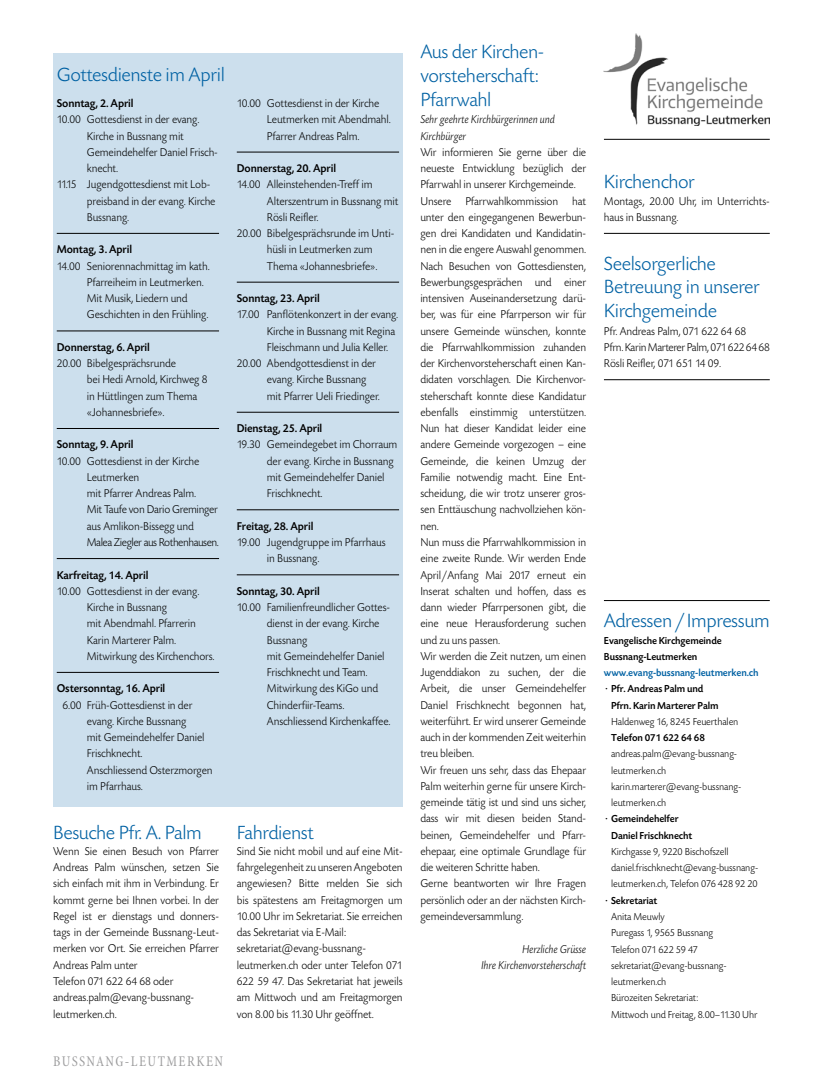
<style>
.page{position:relative;width:823px;height:1092px;background:#fff}
.page>*{position:absolute;margin:0;border:0;box-sizing:border-box;transform-origin:0 0}
.t1{font:300 20px/23.8px "Today SBOP";letter-spacing:-.02em;color:#0061a3}
.t2{font:condensed 15px "Minion";letter-spacing:.1em;color:#9c9c9d;scale:.95 1}
.t3{font:300 11.88px/16.2px "Today SBOP";letter-spacing:-.01em;color:#000;scale:.95 1}
.t4{font:500 11.88px "Today SBOP";letter-spacing:-.01em;color:#000;scale:.95 1}
.t5{font:300 11.88px/16.2px "Today SBOP";letter-spacing:-.03em;color:#000;scale:.95 1}
.t6{font:italic 300 11.88px/16.2px "Today SBOP";letter-spacing:-.01em;color:#000;scale:.95 1}
.t7{font:300 10.62px/16.2px "Today SBOP";letter-spacing:-.01em;color:#000;scale:.95 1}
.t8{font:500 10.62px/16.2px "Today SBOP";letter-spacing:-.01em;color:#000;scale:.95 1}
.t9{font:500 10.62px "Today SBOP";letter-spacing:-.01em;color:#0061a3;scale:.95 1}
</style>
<div class="page">
<div style="left:53px;top:53px;width:349px;height:753px;background:#ccdfed"></div>
<hr style="left:603px;top:600px;width:166px;height:1px;background:#000">
<hr style="left:237px;top:152px;width:162px;height:1px;background:#000">
<hr style="left:237px;top:282px;width:162px;height:1px;background:#000">
<hr style="left:237px;top:412px;width:162px;height:1px;background:#000">
<hr style="left:237px;top:509px;width:162px;height:1px;background:#000">
<hr style="left:237px;top:574px;width:162px;height:1px;background:#000">
<hr style="left:57px;top:233px;width:162px;height:1px;background:#000">
<hr style="left:57px;top:331px;width:162px;height:1px;background:#000">
<hr style="left:57px;top:428px;width:162px;height:1px;background:#000">
<hr style="left:57px;top:558px;width:162px;height:1px;background:#000">
<hr style="left:57px;top:672px;width:162px;height:1px;background:#000">
<hr style="left:603px;top:139px;width:166px;height:1px;background:#000">
<img style="left:603px;top:33px;width:166px;height:93px">
<hr style="left:603px;top:233px;width:166px;height:1px;background:#000">
<hr style="left:603px;top:379px;width:166px;height:1px;background:#000">
<h1 class="t1" style="left:57px;top:63px;width:169px">Gottesdienste im April</h1>
<p class="t4" style="left:57px;top:97px;width:82px">Sonntag, 2. April</p>
<p class="t3" style="left:57px;top:112px;width:152px">10.00 Gottesdienst in der evang.</p>
<p class="t3" style="left:87px;top:128px;width:104px">Kirche in Bussnang mit</p>
<p class="t3" style="left:87px;top:144px;width:139px">Gemeindehelfer Daniel Frisch-</p>
<p class="t3" style="left:87px;top:160px;width:34px">knecht.</p>
<p class="t3" style="left:57px;top:177px;width:163px">11.15 Jugendgottesdienst mit Lob-</p>
<p class="t3" style="left:87px;top:193px;width:137px">preisband in der evang. Kirche</p>
<p class="t3" style="left:87px;top:209px;width:46px">Bussnang.</p>
<p class="t4" style="left:57px;top:243px;width:81px">Montag, 3. April</p>
<p class="t3" style="left:87px;top:258px;width:131px;text-indent:-30px">14.00 Seniorennachmittag im kath.<br>Pfarreiheim in Leutmerken.<br>Mit Musik, Liedern und<br>Geschichten in den Frühling.</p>
<p class="t4" style="left:57px;top:341px;width:100px">Donnerstag, 6. April</p>
<p class="t3" style="left:87px;top:355px;width:128px;text-indent:-30px">20.00 Bibelgesprächsrunde<br>bei Hedi Arnold, Kirchweg 8 in Hüttlingen zum Thema «Johannesbriefe».</p>
<p class="t4" style="left:57px;top:438px;width:82px">Sonntag, 9. April</p>
<p class="t3" style="left:87px;top:453px;width:140px;text-indent:-30px">10.00 Gottesdienst in der Kirche<br>Leutmerken<br>mit Pfarrer Andreas Palm.<br>Mit Taufe von Dario Greminger aus Amlikon-Bissegg und<br>Malea Ziegler aus Rothenhausen.</p>
<p class="t4" style="left:57px;top:568px;width:98px">Karfreitag, 14. April</p>
<p class="t3" style="left:87px;top:583px;width:136px;text-indent:-30px">10.00 Gottesdienst in der evang.<br>Kirche in Bussnang<br>mit Abendmahl. Pfarrerin<br>Karin Marterer Palm.<br>Mitwirkung des Kirchenchors.</p>
<p class="t4" style="left:57px;top:682px;width:116px">Ostersonntag, 16. April</p>
<p class="t3" style="left:87px;top:697px;width:134px;text-indent:-24px">6.00 Früh-Gottesdienst in der evang. Kirche Bussnang<br>mit Gemeindehelfer Daniel<br>Frischknecht.<br>Anschliessend Osterzmorgen im Pfarrhaus.</p>
<h1 class="t1" style="left:53px;top:821px;width:150px">Besuche Pfr. A. Palm</h1>
<p class="t3" style="left:53px;top:843px;width:176px">Wenn Sie einen Besuch von Pfarrer<br>Andreas Palm wünschen, setzen Sie sich einfach mit ihm in Verbindung. Er kommt gerne bei Ihnen vorbei. In der<br>Regel ist er dienstags und donners&shy;tags in der Gemeinde Bussnang-Leut&shy;merken vor Ort. Sie erreichen Pfarrer<br>Andreas Palm unter<br>Telefon 071 622 64 68 oder andreas.palm@evang-bussnang&shy;leutmerken.ch.</p>
<p class="t3" style="left:267px;top:95px;width:132px;text-indent:-30px">10.00 Gottesdienst in der Kirche<br>Leutmerken mit Abendmahl.<br>Pfarrer Andreas Palm.</p>
<p class="t4" style="left:237px;top:162px;width:106px">Donnerstag, 20. April</p>
<p class="t3" style="left:237px;top:177px;width:144px">14.00 Alleinstehenden-Treff im</p>
<p class="t3" style="left:267px;top:193px;width:140px">Alterszentrum in Bussnang mit</p>
<p class="t3" style="left:267px;top:209px;width:56px">Rösli Reifler.</p>
<p class="t3" style="left:237px;top:225px;width:167px">20.00 Bibelgesprächsrunde im Unti-</p>
<p class="t3" style="left:267px;top:242px;width:113px">hüsli in Leutmerken zum</p>
<p class="t3" style="left:267px;top:258px;width:118px">Thema «Johannesbriefe».</p>
<p class="t4" style="left:237px;top:292px;width:89px">Sonntag, 23. April</p>
<p class="t3" style="left:237px;top:307px;width:171px">17.00 Panflötenkonzert in der evang.</p>
<p class="t3" style="left:267px;top:323px;width:136px">Kirche in Bussnang mit Regina</p>
<p class="t3" style="left:267px;top:339px;width:129px">Fleischmann und Julia Keller.</p>
<p class="t3" style="left:237px;top:355px;width:148px">20.00 Abendgottesdienst in der</p>
<p class="t3" style="left:267px;top:372px;width:106px">evang. Kirche Bussnang</p>
<p class="t3" style="left:267px;top:388px;width:120px">mit Pfarrer Ueli Friedinger.</p>
<p class="t4" style="left:237px;top:422px;width:92px">Dienstag, 25. April</p>
<p class="t3" style="left:267px;top:437px;width:139px;text-indent:-30px">19.30 Gemeindegebet im Chorraum der evang. Kirche in Bussnang mit Gemeindehelfer Daniel<br>Frischknecht.</p>
<p class="t4" style="left:237px;top:519px;width:82px">Freitag, 28. April</p>
<p class="t3" style="left:267px;top:534px;width:126px;text-indent:-30px">19.00 Jugendgruppe im Pfarrhaus in Bussnang.</p>
<p class="t4" style="left:237px;top:584px;width:89px">Sonntag, 30. April</p>
<p class="t3" style="left:267px;top:599px;width:132px;text-indent:-30px">10.00 Familienfreundlicher Gottes&shy;dienst in der evang. Kirche<br>Bussnang<br>mit Gemeindehelfer Daniel<br>Frischknecht und Team.<br>Mitwirkung des KiGo und<br>Chinderfiir-Teams.<br>Anschliessend Kirchenkaffee.</p>
<h1 class="t1" style="left:237px;top:821px;width:78px">Fahrdienst</h1>
<p class="t3" style="left:237px;top:843px;width:176px">Sind Sie nicht mobil und auf eine Mit&shy;fahrgelegenheit zu unseren Angeboten angewiesen? Bitte melden Sie sich bis spätestens am Freitagmorgen um 10.00 Uhr im Sekretariat. Sie erreichen das Sekretariat via E-Mail: sekretariat@evang-bussnang&shy;leutmerken.ch oder unter Telefon 071<br>622 59 47. Das Sekretariat hat jeweils am Mittwoch und am Freitagmorgen von 8.00 bis 11.30 Uhr geöffnet.</p>
<p class="t2" style="left:53px;top:1053px;width:180px">BUSSNANG-LEUTMERKEN</p>
<h1 class="t1" style="left:420px;top:41px;width:123px">Aus der Kirchen&shy;vorsteherschaft:<br>Pfarrwahl</h1>
<p class="t6" style="left:420px;top:112px;width:143px">Sehr geehrte Kirchbürgerinnen und<br>Kirchbürger</p>
<p class="t3" style="left:420px;top:144px;width:176px">Wir informieren Sie gerne über die neueste Entwicklung bezüglich der Pfarrwahl in unserer Kirchgemeinde.<br>Unsere Pfarrwahlkommission hat unter den eingegangenen Bewerbun&shy;gen drei Kandidaten und Kandidatin&shy;nen in die engere Auswahl genommen.<br>Nach Besuchen von Gottesdiensten, Bewerbungsgesprächen und einer intensiven Auseinandersetzung darü&shy;ber, was für eine Pfarrperson wir für unsere Gemeinde wünschen, konnte die Pfarrwahlkommission zuhanden der Kirchenvorsteherschaft einen Kan&shy;didaten vorschlagen. Die Kirchenvor&shy;steherschaft konnte diese Kandidatur ebenfalls einstimmig unterstützen.<br>Nun hat dieser Kandidat leider eine andere Gemeinde vorgezogen – eine Gemeinde, die keinen Umzug der Familie notwendig macht. Eine Ent&shy;scheidung, die wir trotz unserer gros&shy;sen Enttäuschung nachvollziehen kön&shy;nen.<br>Nun muss die Pfarrwahlkommission in eine zweite Runde. Wir werden Ende April/Anfang Mai 2017 erneut ein Inserat schalten und hoffen, dass es dann wieder Pfarrpersonen gibt, die eine neue Herausforderung suchen und zu uns passen.<br>Wir werden die Zeit nutzen, um einen Jugenddiakon zu suchen, der die Arbeit, die unser Gemeindehelfer Daniel Frischknecht begonnen hat, weiterführt. Er wird unserer Gemeinde auch in der kommenden Zeit weiterhin treu bleiben.<br>Wir freuen uns sehr, dass das Ehepaar Palm weiterhin gerne für unsere Kirch&shy;gemeinde tätig ist und sind uns sicher, dass wir mit diesen beiden Stand&shy;beinen, Gemeindehelfer und Pfarr&shy;ehepaar, eine optimale Grundlage für die weiteren Schritte haben.<br>Gerne beantworten wir Ihre Fragen persönlich oder an der nächsten Kirch&shy;gemeindeversammlung.</p>
<p class="t6" style="left:480px;top:940px;width:112px;text-align:right">Herzliche Grüsse<br>Ihre Kirchenvorsteherschaft</p>
<h1 class="t1" style="left:603px;top:171px;width:93px">Kirchenchor</h1>
<p class="t3" style="left:603px;top:193px;width:176px">Montags, 20.00 Uhr, im Unterrichts&shy;haus in Bussnang.</p>
<h1 class="t1" style="left:603px;top:252px;width:157px">Seelsorgerliche<br>Betreuung in unserer<br>Kirchgemeinde</h1>
<p class="t5" style="left:603px;top:323px;width:176px">Pfr. Andreas Palm, 071 622 64 68<br>Pfrn. Karin Marterer Palm, 071 622 64 68<br>Rösli Reifler, 071 651 14 09.</p>
<h1 class="t1" style="left:603px;top:609px;width:167px">Adressen/Impressum</h1>
<p class="t8" style="left:603px;top:632px;width:125px">Evangelische Kirchgemeinde<br>Bussnang-Leutmerken</p>
<p class="t9" style="left:603px;top:667px;width:164px">www.evang-bussnang-leutmerken.ch</p>
<p class="t8" style="left:610px;top:681px;width:115px;text-indent:-7px">· Pfr. Andreas Palm und<br>Pfrn. Karin Marterer Palm</p>
<p class="t7" style="left:610px;top:713px;width:135px">Haldenweg 16, 8245 Feuerthalen</p>
<p class="t8" style="left:610px;top:729px;width:100px">Telefon 071 622 64 68</p>
<p class="t7" style="left:610px;top:746px;width:139px">andreas.palm@evang-bussnang&shy;leutmerken.ch karin.marterer@evang-bussnang&shy;leutmerken.ch</p>
<p class="t8" style="left:610px;top:811px;width:87px;text-indent:-7px">· Gemeindehelfer<br>Daniel Frischknecht</p>
<p class="t7" style="left:610px;top:843px;width:156px">Kirchgasse 9, 9220 Bischofszell daniel.frischknecht@evang-bussnang&shy;leutmerken.ch, Telefon 076 428 92 20</p>
<p class="t8" style="left:603px;top:892px;width:58px">· Sekretariat</p>
<p class="t7" style="left:610px;top:908px;width:156px">Anita Meuwly<br>Puregass 1, 9565 Bussnang<br>Telefon 071 622 59 47 sekretariat@evang-bussnang&shy;leutmerken.ch<br>Bürozeiten Sekretariat:<br>Mittwoch und Freitag, 8.00–11.30 Uhr</p>
</div>
